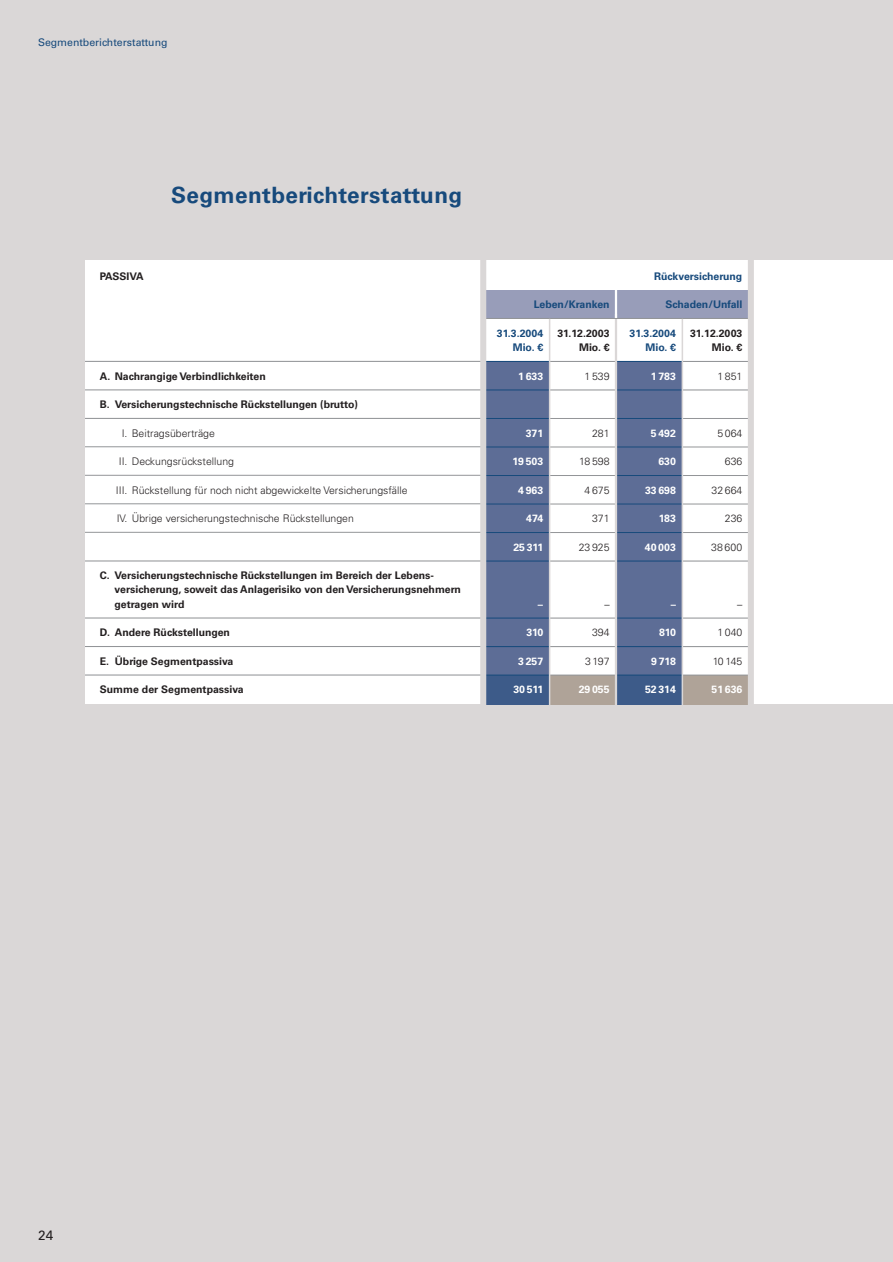
<style>
.page{position:relative;width:893px;height:1262px;background:#fff}
.page>*{position:absolute;margin:0;border:0;box-sizing:border-box;transform-origin:0 0}
.t1{font:700 22.5px "Univers";letter-spacing:.015em;color:#174a7c}
.t2{font:13.5px "Univers";color:#231f20}
.t3{font:700 10.5px/14.2px "Univers";color:#231f20}
.t4{font:300 10.5px "Univers";color:#231f20}
.t5{font:700 10.5px "Univers";color:#fff}
.t6{font:700 10.5px "Univers";color:#174a7c}
.t7{font:10.5px "Univers";color:#174a7c}
</style>
<div class="page">
<div style="left:0;top:0;width:892px;height:1261px;background:#dad7d7"></div>
<div style="left:85px;top:261px;width:807px;height:443px;background:#fff"></div>
<div style="left:483px;top:361px;width:66px;height:328px;background:#5d6d96"></div>
<div style="left:616px;top:361px;width:66px;height:328px;background:#5d6d96"></div>
<div style="left:483px;top:290px;width:265px;height:28px;background:#989db9"></div>
<div style="left:483px;top:675px;width:66px;height:29px;background:#3d5b89"></div>
<div style="left:549px;top:675px;width:67px;height:29px;background:#afa398"></div>
<div style="left:682px;top:675px;width:66px;height:29px;background:#afa398"></div>
<div style="left:616px;top:675px;width:66px;height:29px;background:#3d5b89"></div>
<hr style="left:483px;top:361px;width:66px;height:1px;background:#174a7c">
<hr style="left:483px;top:389px;width:66px;height:1px;background:#174a7c">
<hr style="left:483px;top:418px;width:66px;height:1px;background:#174a7c">
<hr style="left:483px;top:446px;width:66px;height:1px;background:#174a7c">
<hr style="left:483px;top:475px;width:66px;height:1px;background:#174a7c">
<hr style="left:483px;top:503px;width:66px;height:1px;background:#174a7c">
<hr style="left:483px;top:532px;width:66px;height:1px;background:#174a7c">
<hr style="left:483px;top:560px;width:66px;height:1px;background:#174a7c">
<hr style="left:483px;top:617px;width:66px;height:1px;background:#174a7c">
<hr style="left:483px;top:646px;width:66px;height:1px;background:#174a7c">
<hr style="left:483px;top:674px;width:66px;height:1px;background:#174a7c">
<hr style="left:616px;top:389px;width:66px;height:1px;background:#174a7c">
<hr style="left:616px;top:418px;width:66px;height:1px;background:#174a7c">
<hr style="left:616px;top:446px;width:66px;height:1px;background:#174a7c">
<hr style="left:616px;top:475px;width:66px;height:1px;background:#174a7c">
<hr style="left:616px;top:503px;width:66px;height:1px;background:#174a7c">
<hr style="left:616px;top:532px;width:66px;height:1px;background:#174a7c">
<hr style="left:616px;top:560px;width:66px;height:1px;background:#174a7c">
<hr style="left:616px;top:617px;width:66px;height:1px;background:#174a7c">
<hr style="left:616px;top:646px;width:66px;height:1px;background:#174a7c">
<hr style="left:616px;top:674px;width:66px;height:1px;background:#174a7c">
<hr style="left:682px;top:389px;width:66px;height:1px;background:#939598">
<hr style="left:682px;top:418px;width:66px;height:1px;background:#939598">
<hr style="left:682px;top:446px;width:66px;height:1px;background:#939598">
<hr style="left:682px;top:475px;width:66px;height:1px;background:#939598">
<hr style="left:682px;top:503px;width:66px;height:1px;background:#939598">
<hr style="left:682px;top:532px;width:66px;height:1px;background:#939598">
<hr style="left:682px;top:560px;width:66px;height:1px;background:#939598">
<hr style="left:682px;top:617px;width:66px;height:1px;background:#939598">
<hr style="left:682px;top:646px;width:66px;height:1px;background:#939598">
<hr style="left:682px;top:674px;width:66px;height:1px;background:#939598">
<hr style="left:549px;top:389px;width:67px;height:1px;background:#939598">
<hr style="left:549px;top:418px;width:67px;height:1px;background:#939598">
<hr style="left:549px;top:446px;width:67px;height:1px;background:#939598">
<hr style="left:549px;top:475px;width:67px;height:1px;background:#939598">
<hr style="left:549px;top:503px;width:67px;height:1px;background:#939598">
<hr style="left:549px;top:532px;width:67px;height:1px;background:#939598">
<hr style="left:549px;top:560px;width:67px;height:1px;background:#939598">
<hr style="left:549px;top:617px;width:67px;height:1px;background:#939598">
<hr style="left:549px;top:646px;width:67px;height:1px;background:#939598">
<hr style="left:549px;top:674px;width:67px;height:1px;background:#939598">
<hr style="left:616px;top:361px;width:66px;height:1px;background:#174a7c">
<hr style="left:682px;top:361px;width:66px;height:1px;background:#939598">
<hr style="left:549px;top:361px;width:67px;height:1px;background:#939598">
<hr style="left:614px;top:314px;width:3px;height:869px;background:#dad7d7">
<hr style="left:614px;top:290px;width:3px;height:28px;background:#fff">
<hr style="left:483px;top:318px;width:265px;height:1px;background:#939598">
<hr style="left:85px;top:361px;width:398px;height:1px;background:#939598">
<hr style="left:85px;top:389px;width:398px;height:1px;background:#939598">
<hr style="left:85px;top:418px;width:398px;height:1px;background:#939598">
<hr style="left:85px;top:446px;width:398px;height:1px;background:#939598">
<hr style="left:85px;top:475px;width:398px;height:1px;background:#939598">
<hr style="left:85px;top:503px;width:398px;height:1px;background:#939598">
<hr style="left:85px;top:532px;width:398px;height:1px;background:#939598">
<hr style="left:85px;top:560px;width:398px;height:1px;background:#939598">
<hr style="left:85px;top:617px;width:398px;height:1px;background:#939598">
<hr style="left:85px;top:646px;width:398px;height:1px;background:#939598">
<hr style="left:85px;top:674px;width:398px;height:1px;background:#939598">
<div style="left:480px;top:245px;width:6px;height:938px;background:#dad7d7"></div>
<div style="left:747px;top:245px;width:6px;height:938px;background:#dad7d7"></div>
<hr style="left:549px;top:319px;width:1px;height:706px;background:#dad7d7">
<hr style="left:681px;top:319px;width:2px;height:706px;background:#dad7d7">
<p class="t7" style="left:38px;top:38px;width:131px">Segmentberichterstattung</p>
<h1 class="t1" style="left:171px;top:187px;width:292px">Segmentberichterstattung</h1>
<p class="t3" style="left:100px;top:270px;width:45px">PASSIVA</p>
<p class="t6" style="left:654px;top:272px;width:90px">Rückversicherung</p>
<p class="t6" style="left:533px;top:301px;width:77px">Leben/Kranken</p>
<p class="t6" style="left:665px;top:301px;width:78px">Schaden/Unfall</p>
<p class="t6" style="left:497px;top:329px;width:48px">31.3.2004</p>
<p class="t3" style="left:557px;top:327px;width:54px">31.12.2003</p>
<p class="t6" style="left:629px;top:329px;width:48px">31.3.2004</p>
<p class="t3" style="left:690px;top:327px;width:54px">31.12.2003</p>
<p class="t6" style="left:512px;top:343px;width:32px">Mio. €</p>
<p class="t3" style="left:579px;top:341px;width:32px">Mio. €</p>
<p class="t6" style="left:645px;top:343px;width:32px">Mio. €</p>
<p class="t3" style="left:711px;top:341px;width:32px">Mio. €</p>
<p class="t3" style="left:100px;top:370px;width:167px">A. Nachrangige Verbindlichkeiten</p>
<p class="t5" style="left:518px;top:372px;width:27px">1 633</p>
<p class="t4" style="left:584px;top:372px;width:27px">1 539</p>
<p class="t5" style="left:651px;top:372px;width:27px">1 783</p>
<p class="t4" style="left:717px;top:372px;width:27px">1 851</p>
<p class="t3" style="left:100px;top:398px;width:259px">B. Versicherungstechnische Rückstellungen (brutto)</p>
<p class="t4" style="left:122px;top:429px;width:95px">I. Beitragsüberträge</p>
<p class="t5" style="left:525px;top:429px;width:19px">371</p>
<p class="t4" style="left:592px;top:429px;width:19px">281</p>
<p class="t5" style="left:651px;top:429px;width:27px">5 492</p>
<p class="t4" style="left:717px;top:429px;width:27px">5 064</p>
<p class="t4" style="left:119px;top:457px;width:117px">II. Deckungsrückstellung</p>
<p class="t5" style="left:512px;top:457px;width:32px">19 503</p>
<p class="t4" style="left:579px;top:457px;width:32px">18 598</p>
<p class="t5" style="left:658px;top:457px;width:19px">630</p>
<p class="t4" style="left:724px;top:457px;width:19px">636</p>
<p class="t4" style="left:116px;top:486px;width:293px">III. Rückstellung für noch nicht abgewickelte Versicherungsfälle</p>
<p class="t5" style="left:518px;top:486px;width:27px">4 963</p>
<p class="t4" style="left:584px;top:486px;width:27px">4 675</p>
<p class="t5" style="left:645px;top:486px;width:32px">33 698</p>
<p class="t4" style="left:711px;top:486px;width:32px">32 664</p>
<p class="t4" style="left:117px;top:514px;width:239px">IV. Übrige versicherungstechnische Rückstellungen</p>
<p class="t5" style="left:526px;top:514px;width:18px">474</p>
<p class="t4" style="left:592px;top:514px;width:19px">371</p>
<p class="t5" style="left:658px;top:514px;width:19px">183</p>
<p class="t4" style="left:724px;top:514px;width:19px">236</p>
<p class="t5" style="left:513px;top:543px;width:31px">25 311</p>
<p class="t4" style="left:578px;top:543px;width:32px">23 925</p>
<p class="t5" style="left:644px;top:543px;width:33px">40 003</p>
<p class="t4" style="left:711px;top:543px;width:33px">38 600</p>
<p class="t3" style="left:115px;top:569px;width:348px;text-indent:-15px">C. Versicherungstechnische Rückstellungen im Bereich der Lebens&shy;versicherung, soweit das Anlagerisiko von den Versicherungsnehmern getragen wird</p>
<p class="t5" style="left:538px;top:600px;width:7px">–</p>
<p class="t4" style="left:604px;top:600px;width:7px">–</p>
<p class="t5" style="left:670px;top:600px;width:7px">–</p>
<p class="t4" style="left:737px;top:600px;width:7px">–</p>
<p class="t3" style="left:100px;top:626px;width:132px">D. Andere Rückstellungen</p>
<p class="t5" style="left:526px;top:628px;width:18px">310</p>
<p class="t4" style="left:592px;top:628px;width:19px">394</p>
<p class="t5" style="left:659px;top:628px;width:18px">810</p>
<p class="t4" style="left:717px;top:628px;width:27px">1 040</p>
<p class="t3" style="left:100px;top:655px;width:135px">E. Übrige Segmentpassiva</p>
<p class="t5" style="left:518px;top:657px;width:27px">3 257</p>
<p class="t4" style="left:585px;top:657px;width:26px">3 197</p>
<p class="t5" style="left:651px;top:657px;width:26px">9 718</p>
<p class="t4" style="left:712px;top:657px;width:31px">10 145</p>
<p class="t3" style="left:100px;top:683px;width:145px">Summe der Segmentpassiva</p>
<p class="t5" style="left:513px;top:685px;width:31px">30 511</p>
<p class="t5" style="left:578px;top:685px;width:32px">29 055</p>
<p class="t5" style="left:645px;top:685px;width:32px">52 314</p>
<p class="t5" style="left:711px;top:685px;width:32px">51 636</p>
<p class="t2" style="left:38px;top:1230px;width:17px">24</p>
</div>
